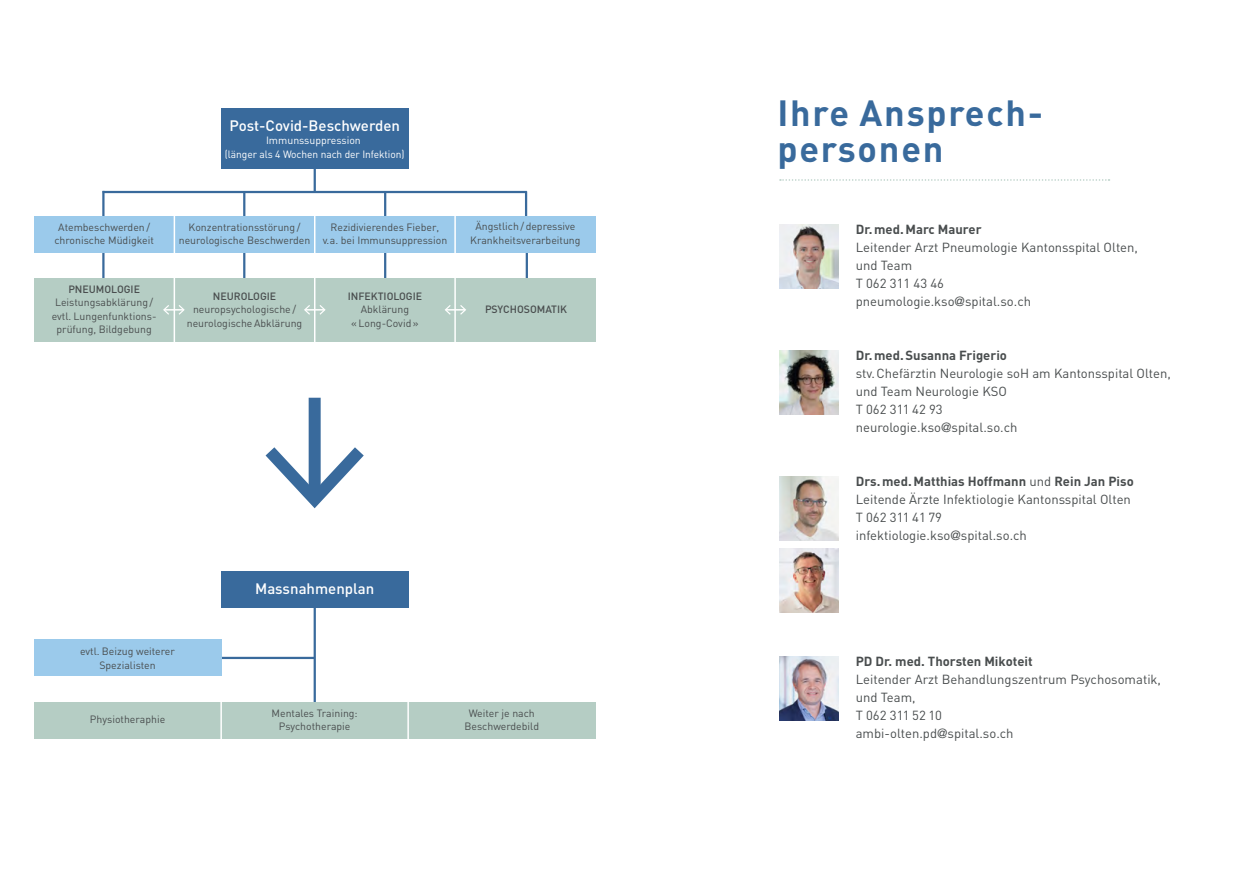
<style>
.page{position:relative;width:1259px;height:893px;background:#fff}
.page>*{position:absolute;margin:0;border:0;box-sizing:border-box;transform-origin:0 0}
._04_Obertitel{font:700 36px/36px "DIN";letter-spacing:.05em;color:#396a9c}
.t1{font:500 15px "DIN";color:#fff}
._02_Grundtext_8_7_12{font:13.05px/18px "DIN";color:#494d4e}
._02_Grundtext_8_7_12-2{font:700 13.05px "DIN";color:#494d4e}
.t2{font:10.5px/13.5px "DIN";color:#494d4e;text-align:center}
.t3{font:10.5px/13.5px "DIN";letter-spacing:-.005em;color:#fff;text-align:center}
.t4{font:500 10.5px "DIN";color:#494d4e}
.s1{font-weight:500}
.s2{font-weight:700}
.s3{font-family:"Helvetica Neue"}
.s4{font-weight:400}
</style>
<div class="page">
<hr style="left:314px;top:168px;width:2px;height:24px;background:#396a9c">
<hr style="left:102px;top:191px;width:3px;height:28px;background:#396a9c">
<hr style="left:102px;top:249px;width:3px;height:32px;background:#396a9c">
<hr style="left:243px;top:249px;width:2px;height:32px;background:#396a9c">
<hr style="left:384px;top:249px;width:2px;height:32px;background:#396a9c">
<hr style="left:526px;top:249px;width:2px;height:32px;background:#396a9c">
<hr style="left:243px;top:192px;width:2px;height:27px;background:#396a9c">
<hr style="left:384px;top:192px;width:2px;height:27px;background:#396a9c">
<hr style="left:525px;top:191px;width:2px;height:28px;background:#396a9c">
<hr style="left:103px;top:191px;width:424px;height:2px;background:#396a9c">
<div style="left:34px;top:216px;width:561px;height:36px;background:#9bcaeb"></div>
<div style="left:221px;top:108px;width:187px;height:60px;background:#396a9c"></div>
<div style="left:34px;top:278px;width:561px;height:63px;background:#b5cdc4"></div>
<hr style="left:174px;top:214px;width:1px;height:40px;background:#fff">
<hr style="left:454px;top:214px;width:2px;height:40px;background:#fff">
<hr style="left:174px;top:277px;width:1px;height:67px;background:#fff">
<hr style="left:314px;top:276px;width:1px;height:68px;background:#fff">
<hr style="left:454px;top:277px;width:2px;height:66px;background:#fff">
<div style="left:309px;top:398px;width:12px;height:97px;background:#396a9c"></div>
<svg style="left:265px;top:447px;width:99px;height:61px"></svg>
<svg style="left:163px;top:305px;width:22px;height:10px"></svg>
<svg style="left:304px;top:305px;width:22px;height:10px"></svg>
<svg style="left:445px;top:305px;width:21px;height:10px"></svg>
<hr style="left:314px;top:209px;width:1px;height:50px;background:#fff">
<div style="left:221px;top:571px;width:187px;height:36px;background:#396a9c"></div>
<hr style="left:314px;top:607px;width:2px;height:96px;background:#396a9c">
<hr style="left:221px;top:657px;width:94px;height:2px;background:#396a9c">
<div style="left:34px;top:640px;width:187px;height:36px;background:#9bcaeb"></div>
<div style="left:34px;top:702px;width:561px;height:36px;background:#b5cdc4"></div>
<hr style="left:220px;top:697px;width:2px;height:46px;background:#fff">
<hr style="left:407px;top:697px;width:2px;height:46px;background:#fff">
<svg style="left:780px;top:179px;width:329px;height:2px"></svg>
<img style="left:779px;top:225px;width:59px;height:63px">
<img style="left:779px;top:351px;width:59px;height:63px">
<img style="left:779px;top:477px;width:59px;height:63px">
<img style="left:779px;top:657px;width:59px;height:63px">
<img style="left:779px;top:549px;width:59px;height:63px">
<p class="t1" style="left:229px;top:116px;width:172px">Post-Covid-Beschwerden</p>
<p class="t3" style="left:225px;top:134px;width:181px">Immunssuppression<br>(länger als 4 Wochen nach der Infektion)</p>
<p class="t2" style="left:179px;top:220px;width:133px">Konzentrationsstörung / neurologische Beschwerden</p>
<p class="t2" style="left:323px;top:220px;width:126px">Rezidivierendes Fieber, v.a. bei Immunsuppression</p>
<p class="t2" style="left:470px;top:220px;width:112px">Ängstlich / depressive<br>Krankheitsverarbeitung</p>
<p class="t2" style="left:54px;top:220px;width:101px">Atembeschwerden / chronische Müdigkeit</p>
<p class="t2" style="left:52px;top:282px;width:106px"><span class="s1">PNEUMOLOGIE<br></span>Leistungsabklärung / evtl. Lungenfunktions&shy;prüfung, Bildgebung</p>
<p class="t2" style="left:187px;top:289px;width:117px"><span class="s1">NEUROLOGIE </span>neuropsychologische / neurologische Abklärung</p>
<p class="t2" style="left:348px;top:289px;width:76px"><span class="s1">INFEKTIOLOGIE<br></span>Abklärung<br>« Long-Covid »</p>
<p class="t4" style="left:485px;top:303px;width:84px">PSYCHOSOMATIK</p>
<p class="t2" style="left:80px;top:645px;width:96px">evtl. Beizug weiterer<br>Spezialisten</p>
<p class="t1" style="left:255px;top:579px;width:121px">Massnahmenplan</p>
<p class="t2" style="left:90px;top:713px;width:77px">Physiotheraphie</p>
<p class="t2" style="left:271px;top:706px;width:88px">Mentales Training:<br>Psychotherapie</p>
<p class="t2" style="left:464px;top:706px;width:76px">Weiter je nach<br>Beschwerdebild</p>
<p class="_04_Obertitel" style="left:777px;top:93px;width:267px">Ihre Ansprech&shy;personen</p>
<p class="_02_Grundtext_8_7_12" style="left:855px;top:220px;width:284px"><span class="s2">Dr. med. Marc Maurer<br></span>Leitender Arzt Pneumologie Kantonsspital Olten,</p>
<p class="_02_Grundtext_8_7_12" style="left:855px;top:256px;width:58px">und Team</p>
<p class="_02_Grundtext_8_7_12" style="left:855px;top:274px;width:90px">T 062 311 43 46</p>
<p class="_02_Grundtext_8_7_12" style="left:855px;top:292px;width:177px">pneumologie.kso<span class="s3">@</span>spital.so.ch</p>
<p class="_02_Grundtext_8_7_12-2" style="left:855px;top:347px;width:153px">Dr. med. Susanna Frigerio</p>
<p class="_02_Grundtext_8_7_12" style="left:855px;top:364px;width:316px">stv.Chefärztin Neurologie soH am Kantonsspital Olten,</p>
<p class="_02_Grundtext_8_7_12" style="left:855px;top:382px;width:153px">und Team Neurologie KSO<br>T 062 311 42 93</p>
<p class="_02_Grundtext_8_7_12" style="left:855px;top:418px;width:163px">neurologie.kso<span class="s3">@</span>spital.so.ch</p>
<p class="_02_Grundtext_8_7_12-2" style="left:855px;top:473px;width:279px">Drs. med. Matthias Hoffmann <span class="s4">und</span> Rein Jan Piso</p>
<p class="_02_Grundtext_8_7_12" style="left:855px;top:490px;width:277px">Leitende Ärzte Infektiologie Kantonsspital Olten</p>
<p class="_02_Grundtext_8_7_12" style="left:855px;top:508px;width:88px">T 062 311 41 79</p>
<p class="_02_Grundtext_8_7_12" style="left:855px;top:526px;width:173px">infektiologie.kso<span class="s3">@</span>spital.so.ch</p>
<p class="_02_Grundtext_8_7_12-2" style="left:855px;top:653px;width:178px">PD Dr. med. Thorsten Mikoteit</p>
<p class="_02_Grundtext_8_7_12" style="left:855px;top:670px;width:307px">Leitender Arzt Behandlungszentrum Psychosomatik,</p>
<p class="_02_Grundtext_8_7_12" style="left:855px;top:688px;width:61px">und Team,</p>
<p class="_02_Grundtext_8_7_12" style="left:855px;top:706px;width:88px">T 062 311 52 10</p>
<p class="_02_Grundtext_8_7_12" style="left:855px;top:724px;width:159px">ambi-olten.pd<span class="s3">@</span>spital.so.ch</p>
</div>
